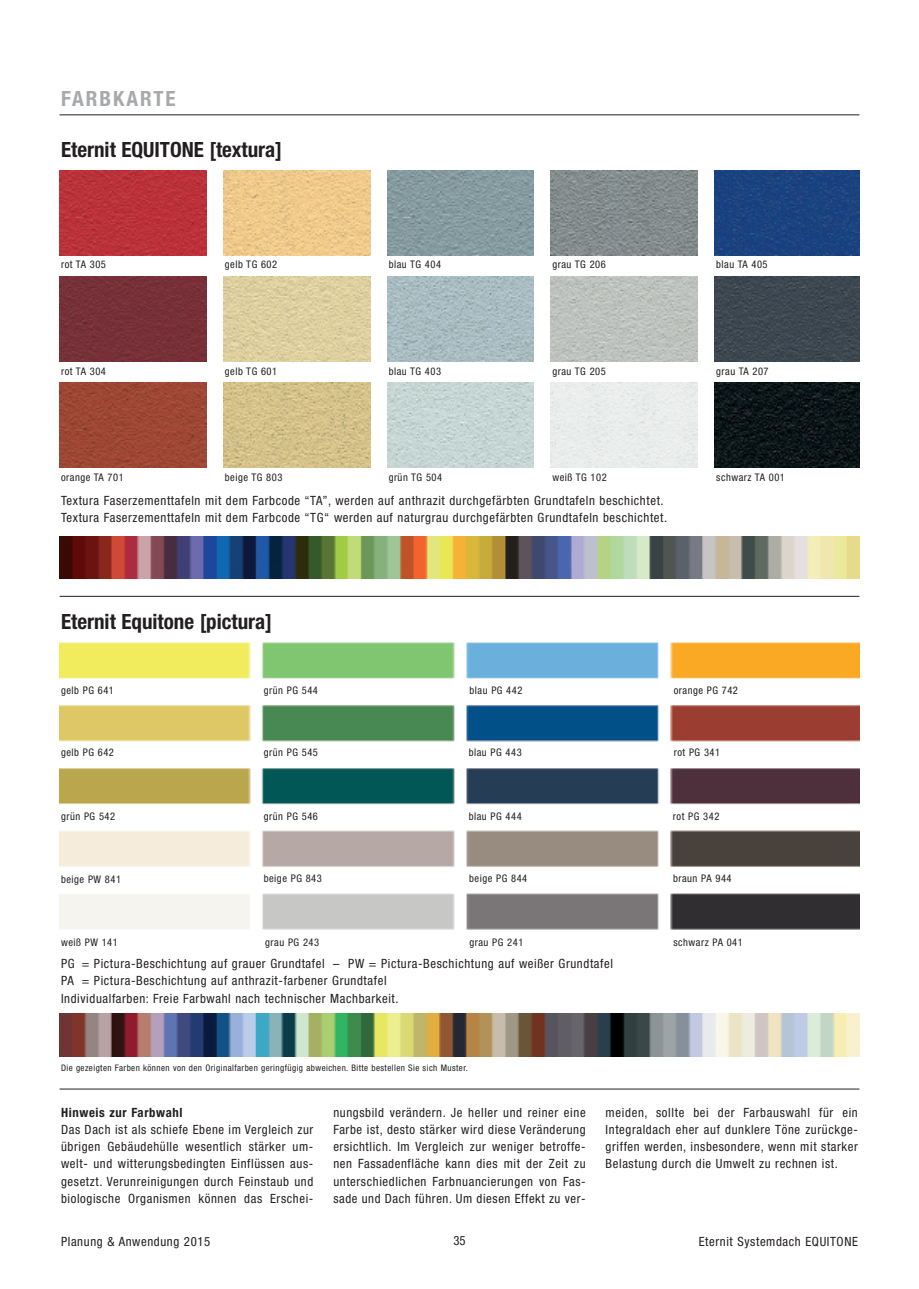
<style>
.page{position:relative;width:919px;height:1289px;background:#fff}
.page>*{position:absolute;margin:0;border:0;box-sizing:border-box;transform-origin:0 0}
.t1{font:700 condensed 21px "Helvetica Neue";color:#231f20}
.t2{font:700 condensed 21px "Helvetica Neue";letter-spacing:.095em;color:#a8a9ad}
.t3{font:condensed 12.75px/17.2px "Helvetica Neue";letter-spacing:.05em;color:#231f20;text-align:justify}
.t4{font:700 condensed 12.75px "Helvetica Neue";letter-spacing:.05em;color:#231f20}
.t5{font:condensed 10.5px "Helvetica Neue";letter-spacing:.05em;color:#231f20}
.t6{font:condensed 9px "Helvetica Neue";letter-spacing:.05em;color:#231f20}
</style>
<div class="page">
<img style="left:60px;top:642px;width:799px;height:287px">
<hr style="left:60px;top:114px;width:799px;height:1px;background:#231f20">
<img style="left:60px;top:170px;width:146px;height:85px">
<img style="left:223px;top:170px;width:147px;height:85px">
<img style="left:387px;top:170px;width:147px;height:85px">
<img style="left:551px;top:170px;width:146px;height:85px">
<img style="left:714px;top:170px;width:145px;height:85px">
<img style="left:60px;top:276px;width:146px;height:85px">
<img style="left:223px;top:276px;width:147px;height:85px">
<img style="left:387px;top:276px;width:147px;height:85px">
<img style="left:551px;top:276px;width:146px;height:85px">
<img style="left:714px;top:276px;width:145px;height:85px">
<img style="left:60px;top:383px;width:146px;height:85px">
<img style="left:223px;top:383px;width:147px;height:85px">
<img style="left:387px;top:383px;width:147px;height:85px">
<div style="left:551px;top:383px;width:146px;height:85px;background:#eaedeb"></div>
<img style="left:714px;top:383px;width:145px;height:85px">
<hr style="left:60px;top:596px;width:799px;height:1px;background:#231f20">
<hr style="left:60px;top:1088px;width:799px;height:1px;background:#231f20">
<img style="left:60px;top:1013px;width:799px;height:43px">
<img style="left:60px;top:536px;width:799px;height:42px">
<h1 class="t2" style="left:61px;top:91px;width:116px">FARBKARTE</h1>
<h1 class="t1" style="left:61px;top:142px;width:222px">Eternit EQUITONE [textura]</h1>
<p class="t5" style="left:61px;top:261px;width:46px">rot TA 305</p>
<p class="t5" style="left:225px;top:261px;width:54px">gelb TG 602</p>
<p class="t5" style="left:388px;top:261px;width:54px">blau TG 404</p>
<p class="t5" style="left:552px;top:261px;width:55px">grau TG 206</p>
<p class="t5" style="left:716px;top:261px;width:53px">blau TA 405</p>
<p class="t5" style="left:61px;top:367px;width:46px">rot TA 304</p>
<p class="t5" style="left:225px;top:367px;width:54px">gelb TG 601</p>
<p class="t5" style="left:388px;top:367px;width:54px">blau TG 403</p>
<p class="t5" style="left:552px;top:367px;width:55px">grau TG 205</p>
<p class="t5" style="left:716px;top:367px;width:54px">grau TA 207</p>
<p class="t5" style="left:61px;top:473px;width:64px">orange TA 701</p>
<p class="t5" style="left:225px;top:473px;width:59px">beige TG 803</p>
<p class="t5" style="left:388px;top:473px;width:55px">grün TG 504</p>
<p class="t5" style="left:552px;top:473px;width:56px">weiß TG 102</p>
<p class="t5" style="left:716px;top:473px;width:70px">schwarz TA 001</p>
<p class="t3" style="left:61px;top:493px;width:607px">Textura Faserzementtafeln mit dem Farbcode “TA”, werden auf anthrazit durchgefärbten Grundtafeln beschichtet.<br>Textura Faserzementtafeln mit dem Farbcode “TG“ werden auf naturgrau durchgefärbten Grundtafeln beschichtet.</p>
<h1 class="t1" style="left:61px;top:613px;width:212px">Eternit Equitone [pictura]</h1>
<p class="t5" style="left:61px;top:687px;width:54px">gelb PG 641</p>
<p class="t5" style="left:264px;top:687px;width:56px">grün PG 544</p>
<p class="t5" style="left:469px;top:687px;width:54px">blau PG 442</p>
<p class="t5" style="left:673px;top:686px;width:66px">orange PG 742</p>
<p class="t5" style="left:61px;top:748px;width:54px">gelb PG 642</p>
<p class="t5" style="left:264px;top:748px;width:56px">grün PG 545</p>
<p class="t5" style="left:468px;top:748px;width:54px">blau PG 443</p>
<p class="t5" style="left:673px;top:748px;width:48px">rot PG 341</p>
<p class="t5" style="left:61px;top:812px;width:56px">grün PG 542</p>
<p class="t5" style="left:264px;top:812px;width:56px">grün PG 546</p>
<p class="t5" style="left:468px;top:812px;width:54px">blau PG 444</p>
<p class="t5" style="left:673px;top:812px;width:48px">rot PG 342</p>
<p class="t5" style="left:61px;top:875px;width:62px">beige PW 841</p>
<p class="t5" style="left:264px;top:874px;width:60px">beige PG 843</p>
<p class="t5" style="left:469px;top:874px;width:60px">beige PG 844</p>
<p class="t5" style="left:673px;top:874px;width:60px">braun PA 944</p>
<p class="t5" style="left:61px;top:938px;width:58px">weiß PW 141</p>
<p class="t5" style="left:265px;top:938px;width:55px">grau PG 243</p>
<p class="t5" style="left:469px;top:938px;width:55px">grau PG 241</p>
<p class="t5" style="left:673px;top:938px;width:71px">schwarz PA 041</p>
<p class="t3" style="left:61px;top:955px;width:553px;text-align:left">PG = Pictura-Beschichtung auf grauer Grundtafel – PW = Pictura-Beschichtung auf weißer Grundtafel<br>PA = Pictura-Beschichtung auf anthrazit-farbener Grundtafel<br>Individualfarben: Freie Farbwahl nach technischer Machbarkeit.</p>
<p class="t6" style="left:61px;top:1064px;width:408px">Die gezeigten Farben können von den Originalfarben geringfügig abweichen. Bitte bestellen Sie sich Muster.</p>
<p class="t4" style="left:61px;top:1107px;width:123px">Hinweis zur Farbwahl</p>
<p class="t3" style="left:61px;top:1121px;width:254px">Das Dach ist als schiefe Ebene im Vergleich zur übrigen Gebäudehülle wesentlich stärker um&shy;welt- und witterungsbedingten Einflüssen aus&shy;gesetzt. Verunreinigungen durch Feinstaub und biologische Organismen können das Erschei-</p>
<p class="t3" style="left:333px;top:1104px;width:254px">nungsbild verändern. Je heller und reiner eine Farbe ist, desto stärker wird diese Veränderung ersichtlich. Im Vergleich zur weniger betroffe&shy;nen Fassadenfläche kann dies mit der Zeit zu unterschiedlichen Farbnuancierungen von Fas&shy;sade und Dach führen. Um diesen Effekt zu ver-</p>
<p class="t3" style="left:605px;top:1104px;width:254px">meiden, sollte bei der Farbauswahl für ein Integraldach eher auf dunklere Töne zurückge&shy;griffen werden, insbesondere, wenn mit starker Belastung durch die Umwelt zu rechnen ist.</p>
<p class="t3" style="left:61px;top:1234px;width:151px">Planung &amp; Anwendung 2015</p>
<p class="t3" style="left:453px;top:1232px;width:14px">35</p>
<p class="t3" style="left:698px;top:1234px;width:161px">Eternit Systemdach EQUITONE</p>
</div>
